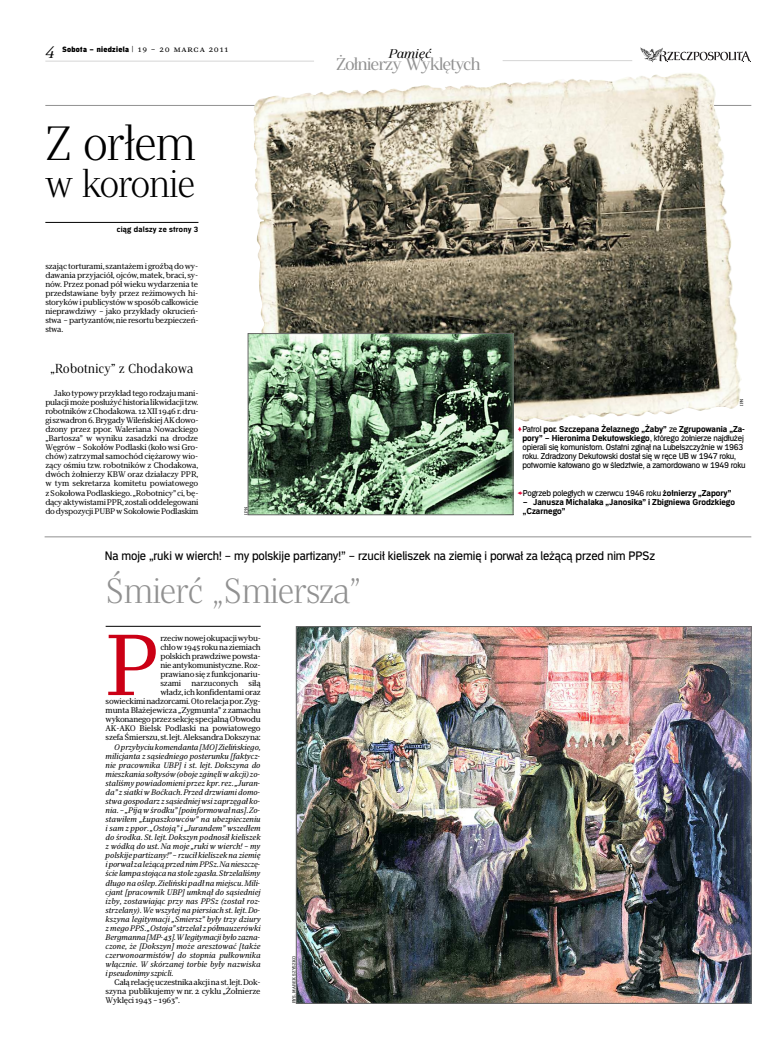
<style>
.page{position:relative;width:774px;height:1046px;background:#fff}
.page>*{position:absolute;margin:0;border:0;box-sizing:border-box;transform-origin:0 0}
.t1{font:86.2px "Erepublic Body Serif";color:#cb0015}
.t2{font:300 48px "Erepublic Serif Display";color:#000}
.t3{font:300 38px "Erepublic Serif Display";color:#000}
.t4{font:300 35px "Erepublic Serif Display";color:#919191}
.t5{font:17px "Erepublic Serif Display";letter-spacing:-.03em;color:#919191;scale:1.1 1}
.t6{font:13px "Erepublic Sans";letter-spacing:-.01em;color:#000}
.t7{font:13px "Erepublic Serif Display";letter-spacing:.03em;color:#000}
.t8{font:italic 12.6px "Erepublic Serif Display";color:#000;scale:1.2 1}
.t9{font:9px/9.1px "Erepublic Sans";letter-spacing:-.02em;color:#000;text-align:center}
.t10{font:700 9px/9.1px "Erepublic Sans";letter-spacing:.005em;color:#000}
.t11{font:700 8.2px "Erepublic Sans";letter-spacing:.035em;color:#000}
.t12{font:8.1px/9.1px "Erepublic Body Serif";letter-spacing:-.03em;color:#000;text-align:justify}
.t13{font:italic 8px/9.1px "Erepublic Body Serif";letter-spacing:-.015em;color:#000;text-align:justify}
.t14{font:8px "Erepublic Sans Poster";letter-spacing:.04em;color:#000}
.t15{font:4.4px "Erepublic Slab";letter-spacing:.035em;color:#000}
.s1{font-family:"Erepublic Serif";font-style:italic;font-size:17px}
.s2{font-family:"Erepublic Body Serif Caps";font-size:8.5px}
.s3{font-weight:700;color:#e30133}
.s4{font-weight:700}
</style>
<div class="page">
<hr style="left:45px;top:105px;width:706px;height:1px;background:#919191">
<img style="left:253px;top:73px;width:489px;height:359px">
<hr style="left:503px;top:60px;width:129px;height:1px;background:#d5d5d5">
<hr style="left:45px;top:61px;width:269px;height:1px;background:#d5d5d5">
<svg style="left:640px;top:47px;width:111px;height:15px"></svg>
<hr style="left:45px;top:536px;width:706px;height:1px;background:#919191">
<hr style="left:45px;top:222px;width:153px;height:1px;background:#000">
<hr style="left:106px;top:626px;width:155px;height:1px;background:#000">
<img style="left:298px;top:628px;width:451px;height:373px">
<img style="left:250px;top:335px;width:261px;height:178px">
<div style="left:248px;top:333px;width:265px;height:182px;border:1px solid #666"></div>
<p class="t14" style="left:45px;top:46px;width:184px"><span class="s1">4</span> Sobota – niedziela <span class="s2">| 19 – 20 marca 2011</span></p>
<h2 class="t2" style="left:45px;top:126px;width:152px">Z orłem</h2>
<h3 class="t3" style="left:45px;top:170px;width:151px">w koronie</h3>
<p class="t11" style="left:117px;top:226px;width:83px">ciąg dalszy ze strony 3</p>
<p class="t12" style="left:45px;top:262px;width:155px">szając torturami, szantażem i groźbą do wy&shy;dawania przyjaciół, ojców, matek, braci, sy&shy;nów. Przez ponad pół wieku wydarzenia te przedstawiane były przez reżimowych hi&shy;storyków i publicystów w sposób całkowicie nieprawdziwy – jako przykłady okrucień&shy;stwa – partyzantów, nie resortu bezpieczeń&shy;stwa.</p>
<h3 class="t7" style="left:50px;top:363px;width:145px">„Robotnicy” z Chodakowa</h3>
<p class="t12" style="left:45px;top:389px;width:155px;text-indent:9px">Jako typowy przykład tego rodzaju mani&shy;pulacji może posłużyć historia likwidacji tzw. robotników z Chodakowa. 12 XII 1946 r. dru&shy;gi szwadron 6. Brygady Wileńskiej AK dowo&shy;dzony przez ppor. Waleriana Nowackiego „Bartosza” w wyniku zasadzki na drodze Węgrów – Sokołów Podlaski (koło wsi Gro&shy;chów) zatrzymał samochód ciężarowy wio&shy;zący ośmiu tzw. robotników z Chodakowa, dwóch żołnierzy KBW oraz działaczy PPR, w tym sekretarza komitetu powiatowego z Sokołowa Podlaskiego. „Robotnicy” ci, bę&shy;dący aktywistami PPR, zostali oddelegowani dodyspozycji PUBP wSokołowie Podlaskim</p>
<p class="t15" style="left:245px;top:515px;width:9px;rotate:-90deg">IPN</p>
<h3 class="t8" style="left:389px;top:49px;width:37px">Pamięć</h3>
<h3 class="t5" style="left:336px;top:58px;width:133px">Żołnierzy Wyklętych</h3>
<p class="t15" style="left:740px;top:406px;width:9px;rotate:-90deg">IPN</p>
<p class="t9" style="left:517px;top:425px;width:230px"><span class="s3">≥</span>Patrol <span class="s4">por. Szczepana Żelaznego „Żaby”</span> ze <span class="s4">Zgrupowania „Za&shy;pory” – Hieronima Dekutowskiego</span>, którego żołnierze najdłużej opierali się komunistom. Ostatni zginął na Lubelszczyźnie w 1963 roku. Zdradzony Dekutowski dostał się w ręce UB w 1947 roku, potwornie katowano go w śledztwie, a zamordowano w 1949 roku</p>
<p class="t9" style="left:518px;top:489px;width:215px"><span class="s3">&lt;</span>Pogrzeb poległych w czerwcu 1946 roku <span class="s4">żołnierzy „Zapory”</span></p>
<p class="t10" style="left:523px;top:498px;width:214px">– Janusza Michalaka „Janosika” i Zbigniewa Grodzkiego „Czarnego”</p>
<h3 class="t6" style="left:105px;top:551px;width:552px">Na moje „ruki w wierch! – my polskije partizany!” – rzucił kieliszek na ziemię i porwał za leżącą przed nim PPSz</h3>
<h3 class="t4" style="left:106px;top:579px;width:257px">Śmierć „Smiersza”</h3>
<p class="t12" style="left:106px;top:634px;width:157px;text-align:right">rzeciw nowej okupacji wybu-<br>chło w1945 roku naziemiach<br>polskich prawdziwe powsta-<br>nie antykomunistyczne. Roz-<br>prawiano się z funkcjonariu-<br>szami narzuconych siłą<br>władz, ich konfidentami oraz<br>sowieckimi nadzorcami. Oto relacja por. Zyg&shy;munta Błażejewicza „Zygmunta” z zamachu wykonanego przez sekcję specjalną Obwodu AK-AKO Bielsk Podlaski na powiatowego szefa Śmierszu, st. lejt. Aleksandra Dokszyna:</p>
<p class="t13" style="left:106px;top:743px;width:157px;text-indent:9px">O przybyciu komendanta [MO] Zielińskiego, milicjanta z sąsiedniego posterunku [faktycz&shy;nie pracownika UBP] i st. lejt. Dokszyna do mieszkania sołtysów (oboje zginęli w akcji) zo&shy;staliśmy powiadomieni przez kpr. rez. „Juran&shy;da” z siatki w Boćkach. Przed drzwiami domo&shy;stwa gospodarz z sąsiedniej wsi zaprzęgał ko&shy;nia. – „Piją w środku” [poinformował nas]. Zo&shy;stawiłem „Łupaszkowców” na ubezpieczeniu i sam z ppor. „Ostoją” i „Jurandem” wszedłem do środka. St. lejt. Dokszyn podnosił kieliszek z wódką do ust. Na moje „ruki w wierch! – my polskije partizany!” – rzucił kieliszek na ziemię i porwał za leżącą przed nim PPSz. Na nieszczę&shy;ście lampa stojąca nastole zgasła. Strzelaliśmy długo na oślep. Zieliński padł na miejscu. Mili&shy;cjant [pracownik UBP] umknął do sąsiedniej izby, zostawiając przy nas PPSz (został roz&shy;strzelany). We wszytej na piersiach st. lejt. Do&shy;kszyna legitymacji „Smiersz” były trzy dziury z mego PPS. „Ostoja” strzelał z półmauzerówki Bergmanna[MP-43]. Wlegitymacji było zazna&shy;czone, że [Dokszyn] może aresztować [także czerwonoarmistów] do stopnia pułkownika włącznie. W skórzanej torbie były nazwiska i pseudonimy szpicli.</p>
<p class="t12" style="left:106px;top:979px;width:157px;text-indent:9px">Całą relację uczestnika akcji na st. lejt. Dok&shy;szyna publikujemy w nr. 2 cyklu „Żołnierze Wyklęci 1943 – 1963”.</p>
<h1 class="t1" style="left:106px;top:635px;width:57px">P</h1>
<p class="t15" style="left:293px;top:1003px;width:49px;rotate:-90deg">RYS. MAREK SZYSZKO</p>
</div>
